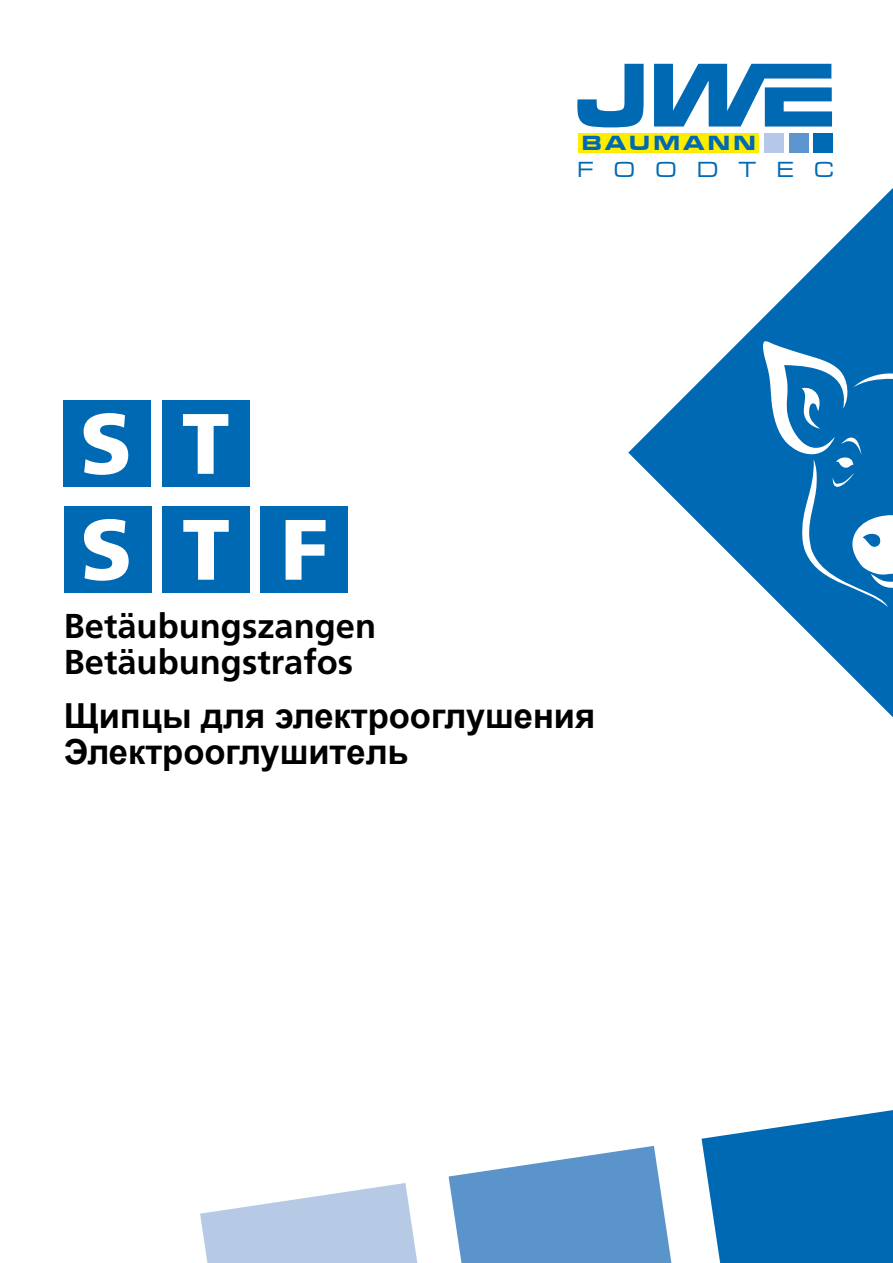
<style>
.page{position:relative;width:893px;height:1263px;background:#fff}
.page>*{position:absolute;margin:0;border:0;box-sizing:border-box;transform-origin:0 0}
.t1{font:900 85.65px/105.9px "Frutiger";color:#fff}
.t2{font:700 34.5px/36px "Arial";color:#000}
.t3{font:700 34.5px/36px "Frutiger LT";color:#000}
.t4{font:22.65px "Microgramma D Medi Exte";letter-spacing:.93em;color:#0069b4}
.t5{font:21.15px "Microgramma D Bold Exte";letter-spacing:.185em;color:#0069b4}
</style>
<div class="page">
<svg style="left:200px;top:1183px;width:217px;height:80px"></svg>
<svg style="left:449px;top:1146px;width:222px;height:117px"></svg>
<svg style="left:702px;top:1110px;width:191px;height:153px;background:#217cbd"></svg>
<div style="left:64px;top:400px;width:87px;height:87px;background:#0069b4"></div>
<div style="left:64px;top:506px;width:87px;height:87px;background:#0069b4"></div>
<div style="left:162px;top:400px;width:87px;height:87px;background:#0069b4"></div>
<div style="left:162px;top:506px;width:88px;height:87px;background:#0069b4"></div>
<div style="left:261px;top:506px;width:87px;height:87px;background:#0069b4"></div>
<div style="left:579px;top:133px;width:180px;height:20px;background:#ffed00"></div>
<svg style="left:577px;top:64px;width:67px;height:63px"></svg>
<svg style="left:654px;top:64px;width:178px;height:63px"></svg>
<div style="left:789px;top:134px;width:19px;height:19px;background:#5d95d0"></div>
<div style="left:813px;top:134px;width:19px;height:19px;background:#0069b4"></div>
<div style="left:765px;top:134px;width:19px;height:19px;background:#b5c8e9"></div>
<svg style="left:628px;top:188px;width:265px;height:529px"></svg>
<svg style="left:762px;top:341px;width:131px;height:266px"></svg>
<p class="t5" style="left:582px;top:129px;width:175px">BAUMANN</p>
<h1 class="t1" style="left:80px;top:391px;width:54px">S<br>S</h1>
<h1 class="t1" style="left:182px;top:391px;width:148px">T<br>T F</h1>
<p class="t4" style="left:578px;top:155px;width:257px">FOODTEC</p>
<p class="t3" style="left:64px;top:608px;width:314px">Betäubungszangen<br>Betäubungstrafos</p>
<p class="t2" style="left:64px;top:698px;width:533px">Щипцы для электрооглушения<br>Электрооглушитель</p>
</div>
